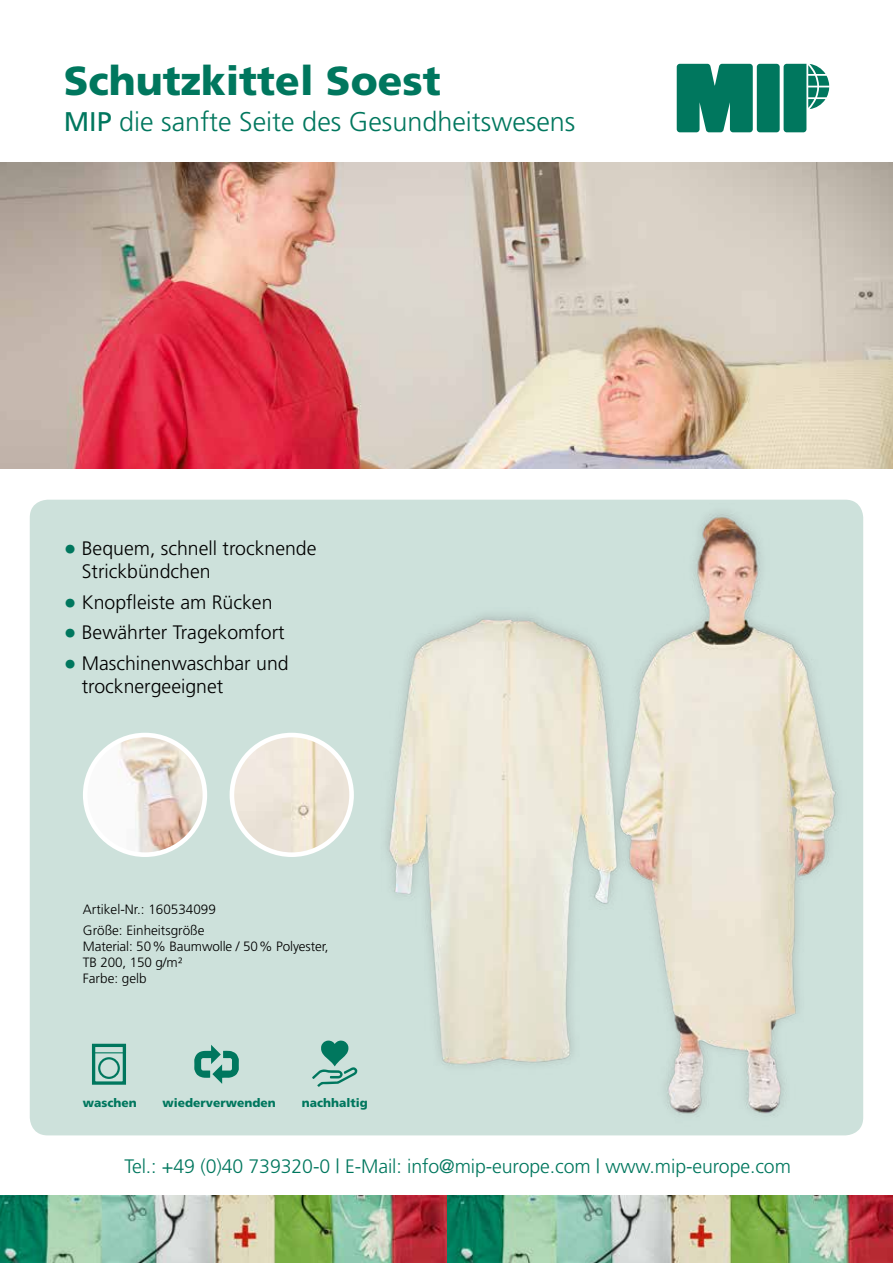
<style>
.page{position:relative;width:893px;height:1263px;background:#fff}
.page>*{position:absolute;margin:0;border:0;box-sizing:border-box;transform-origin:0 0}
.t1{font:900 40.5px "Frutiger";color:#00775e}
.t2{font:300 27px "Frutiger";color:#00775e}
.t3{font:300 19.5px/23.4px "Frutiger";color:#000}
.t4{font:300 19.5px "Frutiger";letter-spacing:-.005em;color:#00775e}
.t5{font:300 13.5px/16.2px "Frutiger";color:#000}
.t6{font:900 12px "Frutiger";color:#00775e}
.s1{font-weight:400}
.s2{font-size:25.5px;color:#00775e}
</style>
<div class="page">
<div style="left:30px;top:500px;width:833px;height:635px;background:#cde1db;border-radius:18px"></div>
<svg style="left:677px;top:64px;width:76px;height:68px;background:#107f68"></svg>
<div style="left:757px;top:64px;width:23px;height:68px;background:#00775e;border-radius:3px"></div>
<svg style="left:784px;top:64px;width:45px;height:68px"></svg>
<img style="left:0;top:163px;width:893px;height:306px">
<img style="left:0;top:1195px;width:893px;height:68px">
<img style="left:85px;top:735px;width:120px;height:120px;border-radius:60px">
<div style="left:83px;top:733px;width:124px;height:124px;border:5px solid #fff;border-radius:50%"></div>
<img style="left:232px;top:735px;width:120px;height:120px;border-radius:60px">
<img style="left:277px;top:504px;width:587px;height:627px">
<div style="left:92px;top:1044px;width:34px;height:41px;border:3px solid #00775e"></div>
<div style="left:92px;top:1044px;width:34px;height:9px;border:1px solid #00775e"></div>
<div style="left:98px;top:1057px;width:22px;height:22px;border:2px solid #00775e;border-radius:50%"></div>
<svg style="left:194px;top:1045px;width:45px;height:39px"></svg>
<svg style="left:312px;top:1040px;width:46px;height:47px"></svg>
<h1 class="t1" style="left:64px;top:57px;width:378px">Schutzkittel Soest</h1>
<h2 class="t2" style="left:64px;top:107px;width:513px"><span class="s1">MIP</span> die sanfte Seite des Gesundheitswesens</h2>
<p class="t3" style="left:82px;top:536px;width:236px;text-indent:-18px"><span class="s2">•</span> Bequem, schnell trocknende<br>Strickbündchen</p>
<p class="t3" style="left:64px;top:590px;width:210px"><span class="s2">•</span> Knopfleiste am Rücken</p>
<p class="t3" style="left:64px;top:621px;width:222px"><span class="s2">•</span> Bewährter Tragekomfort</p>
<p class="t3" style="left:82px;top:651px;width:208px;text-indent:-18px"><span class="s2">•</span> Maschinenwaschbar und trocknergeeignet</p>
<p class="t5" style="left:83px;top:899px;width:135px;line-height:20.4px">Artikel-Nr.: 160534099<br>Größe: Einheitsgröße</p>
<p class="t5" style="left:83px;top:938px;width:247px">Material: 50% Baumwolle / 50% Polyester,<br>TB 200, 150 g/m²<br>Farbe: gelb</p>
<p class="t6" style="left:83px;top:1096px;width:56px">waschen</p>
<p class="t6" style="left:163px;top:1096px;width:115px">wiederverwenden</p>
<p class="t6" style="left:302px;top:1096px;width:68px">nachhaltig</p>
<p class="t4" style="left:125px;top:1155px;width:668px">Tel.: +49 (0)40 739320-0 | E-Mail: info@mip-europe.com | www.mip-europe.com</p>
</div>
